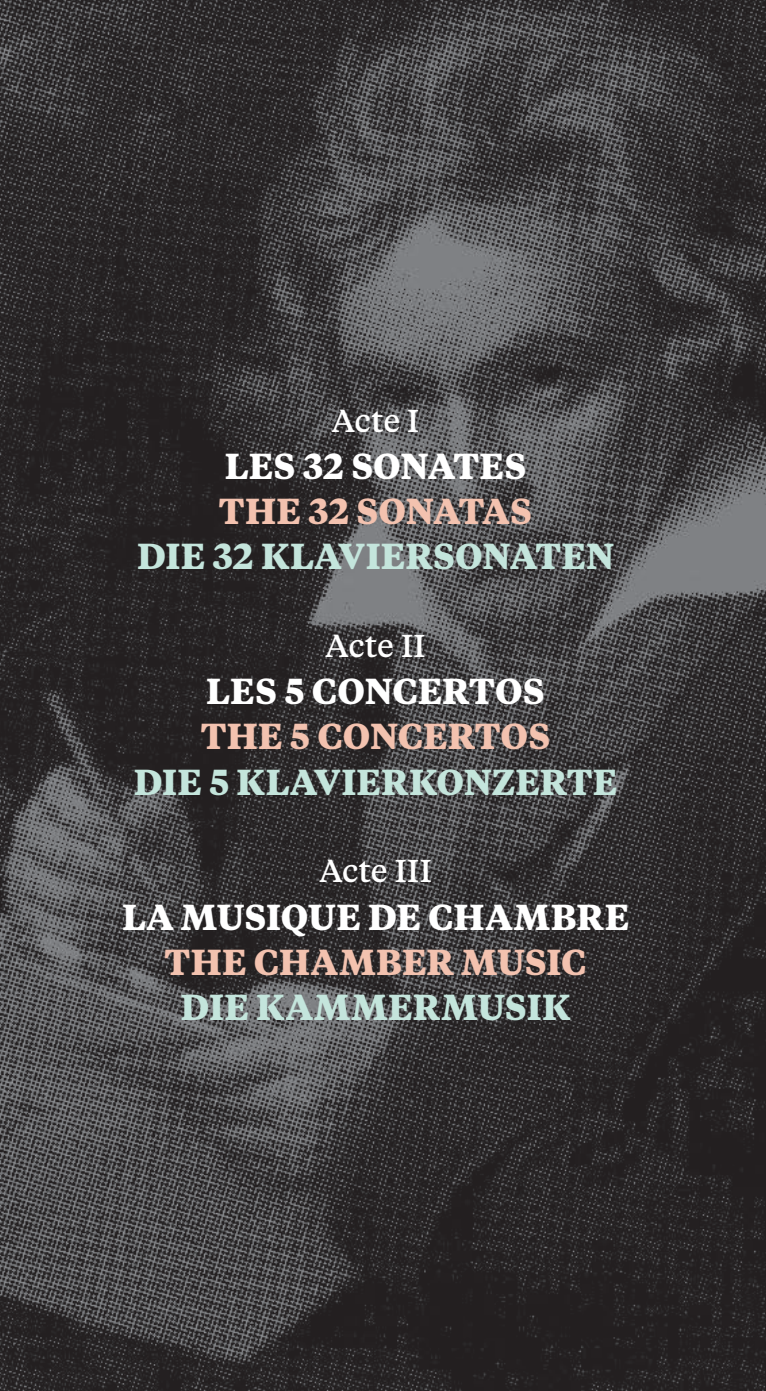
<style>
.page{position:relative;width:766px;height:1391px;background:#fff}
.page>*{position:absolute;margin:0;border:0;box-sizing:border-box;transform-origin:0 0}
.t1{font:700 36px "Tiempos Text";color:#c4e5dc}
.t2{font:700 36px "Tiempos Text";letter-spacing:-.005em;color:#fff}
.t3{font:700 36px "Tiempos Text";letter-spacing:-.005em;color:#f3c2af}
.t4{font:500 31.5px "Tiempos Text";color:#fff}
</style>
<div class="page">
<img style="left:0;top:0;width:765px;height:1390px">
<p class="t4" style="left:332px;top:399px;width:89px">Acte I</p>
<p class="t2" style="left:225px;top:441px;width:303px">LES 32 SONATES</p>
<p class="t3" style="left:219px;top:486px;width:315px">THE 32 SONATAS</p>
<p class="t1" style="left:137px;top:531px;width:478px">DIE 32 KLAVIERSONATEN</p>
<p class="t4" style="left:325px;top:624px;width:101px">Acte II</p>
<p class="t2" style="left:206px;top:666px;width:340px">LES 5 CONCERTOS</p>
<p class="t3" style="left:201px;top:711px;width:351px">THE 5 CONCERTOS</p>
<p class="t1" style="left:134px;top:756px;width:485px">DIE 5 KLAVIERKONZERTE</p>
<p class="t4" style="left:319px;top:849px;width:114px">Acte III</p>
<p class="t2" style="left:122px;top:891px;width:508px">LA MUSIQUE DE CHAMBRE</p>
<p class="t3" style="left:164px;top:936px;width:423px">THE CHAMBER MUSIC</p>
<p class="t1" style="left:180px;top:981px;width:391px">DIE KAMMERMUSIK</p>
</div>
